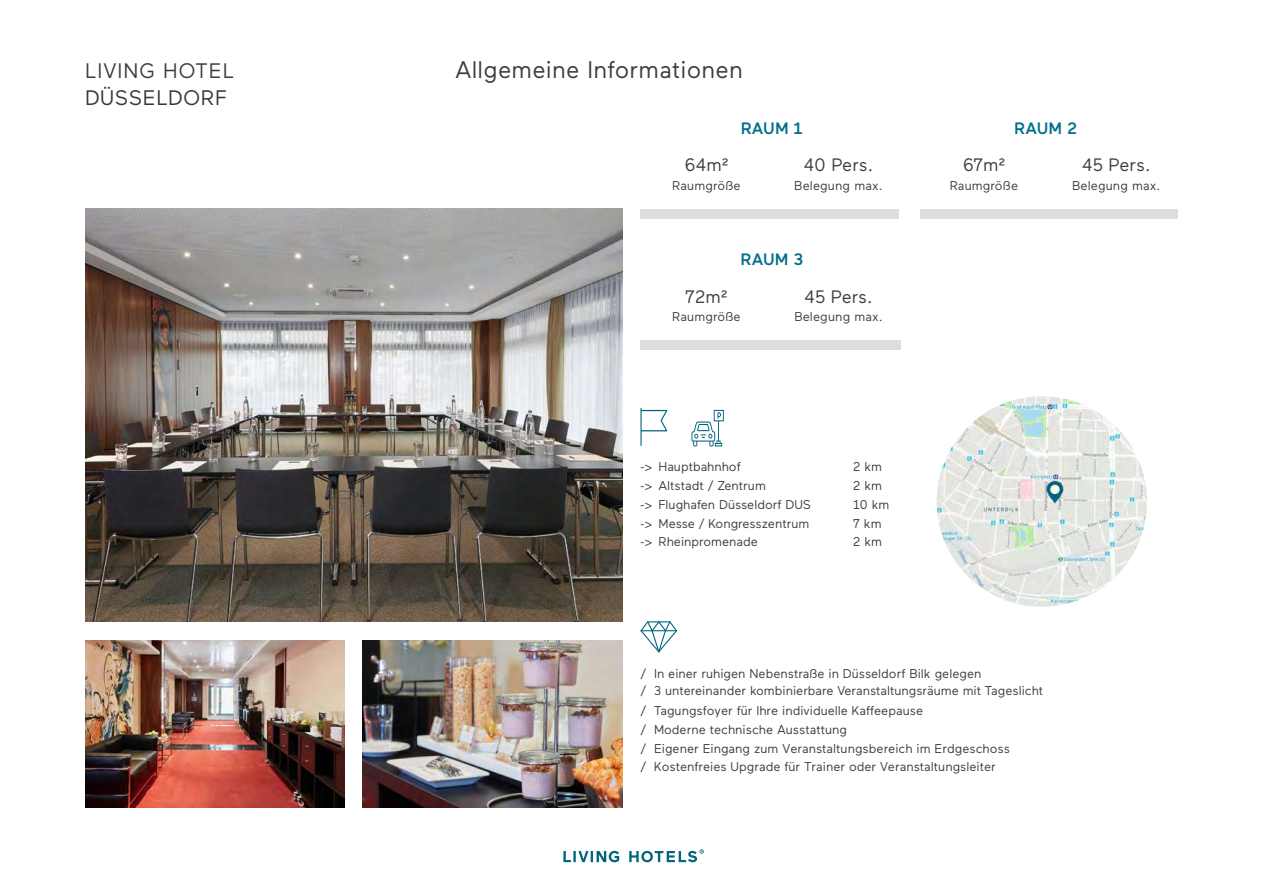
<style>
.page{position:relative;width:1263px;height:893px;background:#fff}
.page>*{position:absolute;margin:0;border:0;box-sizing:border-box;transform-origin:0 0}
.t1{font:24px "Maax";letter-spacing:.01em;color:#3e3e3f}
.t2{font:21px "Maax";letter-spacing:.05em;color:#3e3e3f}
.t3{font:21px "Maax";letter-spacing:.03em;color:#323738}
.t4{font:18px "Maax";letter-spacing:.01em;color:#3e3e3f}
.t5{font:500 16.5px "Maax";letter-spacing:.01em;color:#007088}
.t6{font:12.75px/18.8px "Maax";color:#3e3e3f}
</style>
<div class="page">
<img style="left:85px;top:209px;width:537px;height:412px">
<img style="left:363px;top:640px;width:259px;height:168px">
<img style="left:85px;top:640px;width:260px;height:168px">
<img style="left:936px;top:396px;width:211px;height:211px;border-radius:105px">
<svg style="left:640px;top:621px;width:37px;height:31px"></svg>
<div style="left:640px;top:209px;width:259px;height:9px;background:#dcdddf"></div>
<div style="left:920px;top:209px;width:258px;height:9px;background:#dcdddf"></div>
<div style="left:640px;top:341px;width:261px;height:9px;background:#dcdddf"></div>
<svg style="left:563px;top:849px;width:141px;height:13px"></svg>
<svg style="left:640px;top:408px;width:27px;height:38px"></svg>
<svg style="left:691px;top:410px;width:33px;height:36px"></svg>
<h2 class="t2" style="left:85px;top:57px;width:151px">LIVING HOTEL</h2>
<h1 class="t1" style="left:455px;top:54px;width:290px">Allgemeine Informationen</h1>
<h2 class="t3" style="left:85px;top:84px;width:143px">DÜSSELDORF</h2>
<p class="t5" style="left:741px;top:117px;width:64px">RAUM 1</p>
<p class="t5" style="left:1014px;top:117px;width:64px">RAUM 2</p>
<h3 class="t4" style="left:684px;top:153px;width:45px">64m²</h3>
<p class="t6" style="left:672px;top:176px;width:70px">Raumgröße</p>
<h3 class="t4" style="left:804px;top:153px;width:71px">40 Pers.</h3>
<p class="t6" style="left:794px;top:176px;width:90px">Belegung max.</p>
<p class="t5" style="left:740px;top:249px;width:64px">RAUM 3</p>
<h3 class="t4" style="left:685px;top:285px;width:44px">72m²</h3>
<p class="t6" style="left:672px;top:307px;width:70px">Raumgröße</p>
<h3 class="t4" style="left:804px;top:285px;width:70px">45 Pers.</h3>
<p class="t6" style="left:794px;top:307px;width:90px">Belegung max.</p>
<h3 class="t4" style="left:963px;top:153px;width:44px">67m²</h3>
<p class="t6" style="left:950px;top:176px;width:70px">Raumgröße</p>
<h3 class="t4" style="left:1082px;top:153px;width:70px">45 Pers.</h3>
<p class="t6" style="left:1072px;top:176px;width:90px">Belegung max.</p>
<p class="t6" style="left:640px;top:457px;width:102px">-&gt; Hauptbahnhof</p>
<p class="t6" style="left:853px;top:457px;width:31px">2 km</p>
<p class="t6" style="left:640px;top:476px;width:127px">-&gt; Altstadt / Zentrum</p>
<p class="t6" style="left:853px;top:476px;width:31px">2 km</p>
<p class="t6" style="left:640px;top:494px;width:172px">-&gt; Flughafen Düsseldorf DUS</p>
<p class="t6" style="left:853px;top:494px;width:38px">10 km</p>
<p class="t6" style="left:640px;top:513px;width:170px">-&gt; Messe / Kongresszentrum</p>
<p class="t6" style="left:853px;top:513px;width:30px">7 km</p>
<p class="t6" style="left:640px;top:532px;width:119px">-&gt; Rheinpromenade</p>
<p class="t6" style="left:853px;top:532px;width:31px">2 km</p>
<p class="t6" style="left:640px;top:664px;width:404px;line-height:17.4px">/ In einer ruhigen Nebenstraße in Düsseldorf Bilk gelegen<br>/ 3 untereinander kombinierbare Veranstaltungsräume mit Tageslicht</p>
<p class="t6" style="left:640px;top:701px;width:371px">/ Tagungsfoyer für Ihre individuelle Kaffeepause<br>/ Moderne technische Ausstattung<br>/ Eigener Eingang zum Veranstaltungsbereich im Erdgeschoss / Kostenfreies Upgrade für Trainer oder Veranstaltungsleiter</p>
</div>
